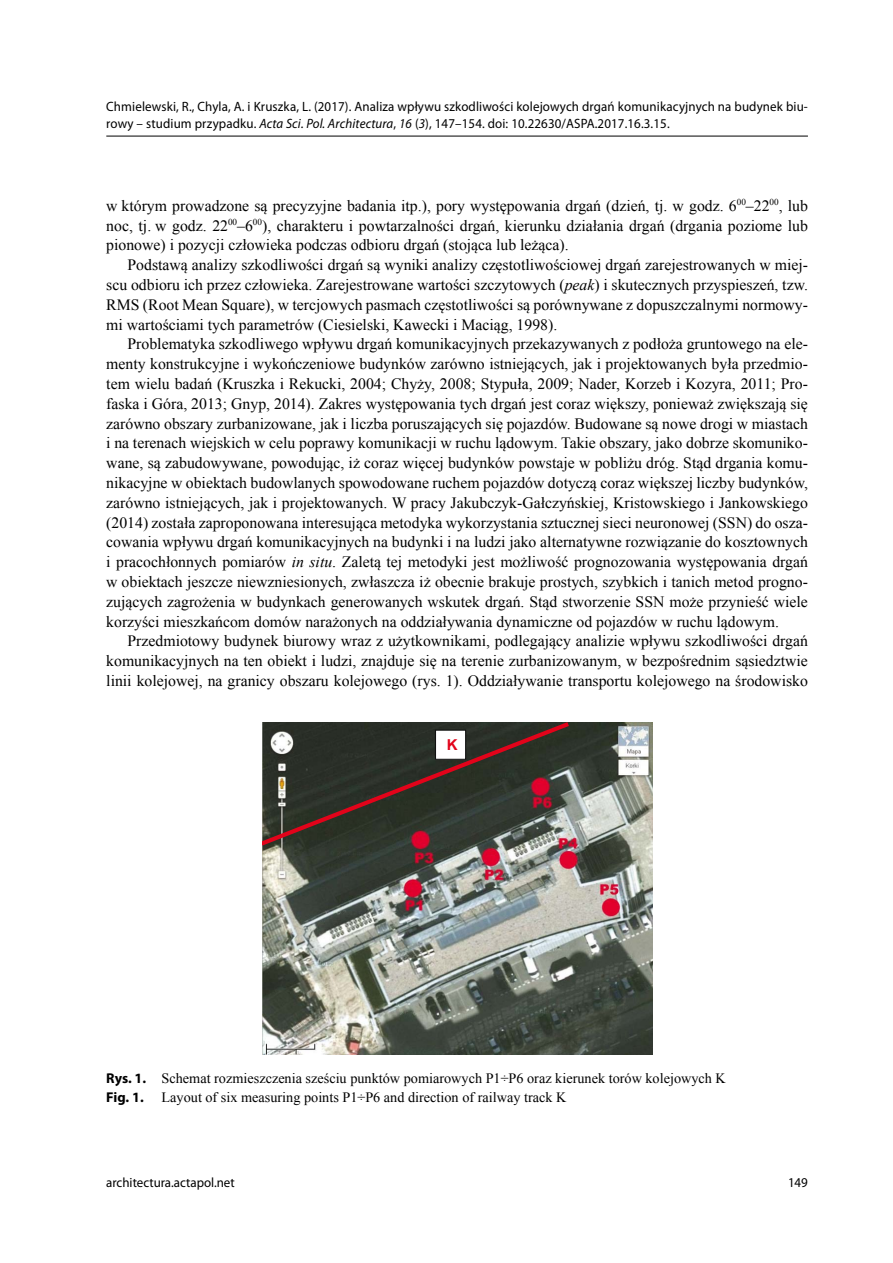
<style>
.page{position:relative;width:893px;height:1263px;background:#fff}
.page>*{position:absolute;margin:0;border:0;box-sizing:border-box;transform-origin:0 0}
.t1{font:15.75px/19.8px "Times New Roman";color:#000;text-align:justify}
.t2{font:700 15px "Arial";color:#e2031a}
.t3{font:14.25px "Times New Roman";color:#000}
.t4{font:700 14.25px "Myriad Pro";color:#000}
.t5{font:13.5px/16.2px "Myriad Pro";letter-spacing:.01em;color:#000;scale:.96 1}
.s1{font-style:italic}
.s2{font-family:"Myriad Pro";font-weight:700}
</style>
<div class="page">
<hr style="left:106px;top:136px;width:702px;height:1px;background:#000">
<img style="left:262px;top:723px;width:390px;height:331px">
<svg style="left:262px;top:723px;width:311px;height:126px;background:#403a33"></svg>
<div style="left:436px;top:730px;width:30px;height:29px;background:#fff"></div>
<div style="left:435px;top:730px;width:31px;height:30px;border:1px solid #101110"></div>
<p class="t5" style="left:106px;top:100px;width:732px">Chmielewski, R., Chyla, A. i Kruszka, L. (2017). Analiza wpływu szkodliwości kolejowych drgań komunikacyjnych na budynek biu&shy;rowy – studium przypadku. <span class="s1">Acta Sci. Pol. Architectura</span>, <span class="s1">16</span> (<span class="s1">3</span>), 147–154. doi: 10.22630/ASPA.2017.16.3.15.</p>
<p class="t1" style="left:106px;top:196px;width:703px">w którym prowadzone są precyzyjne badania itp.), pory występowania drgań (dzień, tj. w godz. 6<sup>00</sup>–22<sup>00</sup>, lub noc, tj. w godz. 22<sup>00</sup>–6<sup>00</sup>), charakteru i powtarzalności drgań, kierunku działania drgań (drgania poziome lub pionowe) i pozycji człowieka podczas odbioru drgań (stojąca lub leżąca).</p>
<p class="t1" style="left:106px;top:255px;width:703px;text-indent:21px">Podstawą analizy szkodliwości drgań są wyniki analizy częstotliwościowej drgań zarejestrowanych w miej&shy;scu odbioru ich przez człowieka. Zarejestrowane wartości szczytowych (<span class="s1">peak</span>) i skutecznych przyspieszeń, tzw.<br>RMS (Root Mean Square), w tercjowych pasmach częstotliwości są porównywane z dopuszczalnymi normowy&shy;mi wartościami tych parametrów (Ciesielski, Kawecki i Maciąg, 1998).</p>
<p class="t1" style="left:106px;top:334px;width:703px;text-indent:21px">Problematyka szkodliwego wpływu drgań komunikacyjnych przekazywanych z podłoża gruntowego na ele&shy;menty konstrukcyjne i wykończeniowe budynków zarówno istniejących, jak i projektowanych była przedmio&shy;tem wielu badań (Kruszka i Rekucki, 2004; Chyży, 2008; Stypuła, 2009; Nader, Korzeb i Kozyra, 2011; Pro&shy;faska i Góra, 2013; Gnyp, 2014). Zakres występowania tych drgań jest coraz większy, ponieważ zwiększają się zarówno obszary zurbanizowane, jak i liczba poruszających się pojazdów. Budowane są nowe drogi w miastach i na terenach wiejskich w celu poprawy komunikacji w ruchu lądowym. Takie obszary, jako dobrze skomuniko&shy;wane, są zabudowywane, powodując, iż coraz więcej budynków powstaje w pobliżu dróg. Stąd drgania komu&shy;nikacyjne w obiektach budowlanych spowodowane ruchem pojazdów dotyczą coraz większej liczby budynków, zarówno istniejących, jak i projektowanych. W pracy Jakubczyk-Gałczyńskiej, Kristowskiego i Jankowskiego (2014) została zaproponowana interesująca metodyka wykorzystania sztucznej sieci neuronowej (SSN) do osza&shy;cowania wpływu drgań komunikacyjnych na budynki i na ludzi jako alternatywne rozwiązanie do kosztownych i pracochłonnych pomiarów <span class="s1">in situ</span>. Zaletą tej metodyki jest możliwość prognozowania występowania drgań w obiektach jeszcze niewzniesionych, zwłaszcza iż obecnie brakuje prostych, szybkich i tanich metod progno&shy;zujących zagrożenia w budynkach generowanych wskutek drgań. Stąd stworzenie SSN może przynieść wiele korzyści mieszkańcom domów narażonych na oddziaływania dynamiczne od pojazdów w ruchu lądowym.</p>
<p class="t1" style="left:106px;top:631px;width:703px;text-indent:21px">Przedmiotowy budynek biurowy wraz z użytkownikami, podlegający analizie wpływu szkodliwości drgań komunikacyjnych na ten obiekt i ludzi, znajduje się na terenie zurbanizowanym, w bezpośrednim sąsiedztwie linii kolejowej, na granicy obszaru kolejowego (rys. 1). Oddziaływanie transportu kolejowego na środowisko</p>
<p class="t2" style="left:447px;top:736px;width:12px">K</p>
<p class="t3" style="left:106px;top:1070px;width:621px"><span class="s2">Rys. 1.</span> Schemat rozmieszczenia sześciu punktów pomiarowych P1÷P6 oraz kierunek torów kolejowych K</p>
<p class="t4" style="left:106px;top:1092px;width:39px">Fig. 1.</p>
<p class="t3" style="left:162px;top:1090px;width:406px">Layout of six measuring points P1÷P6 and direction of railway track K</p>
<p class="t5" style="left:106px;top:1175px;width:135px">architectura.actapol.net</p>
<p class="t5" style="left:788px;top:1175px;width:22px">149</p>
</div>
